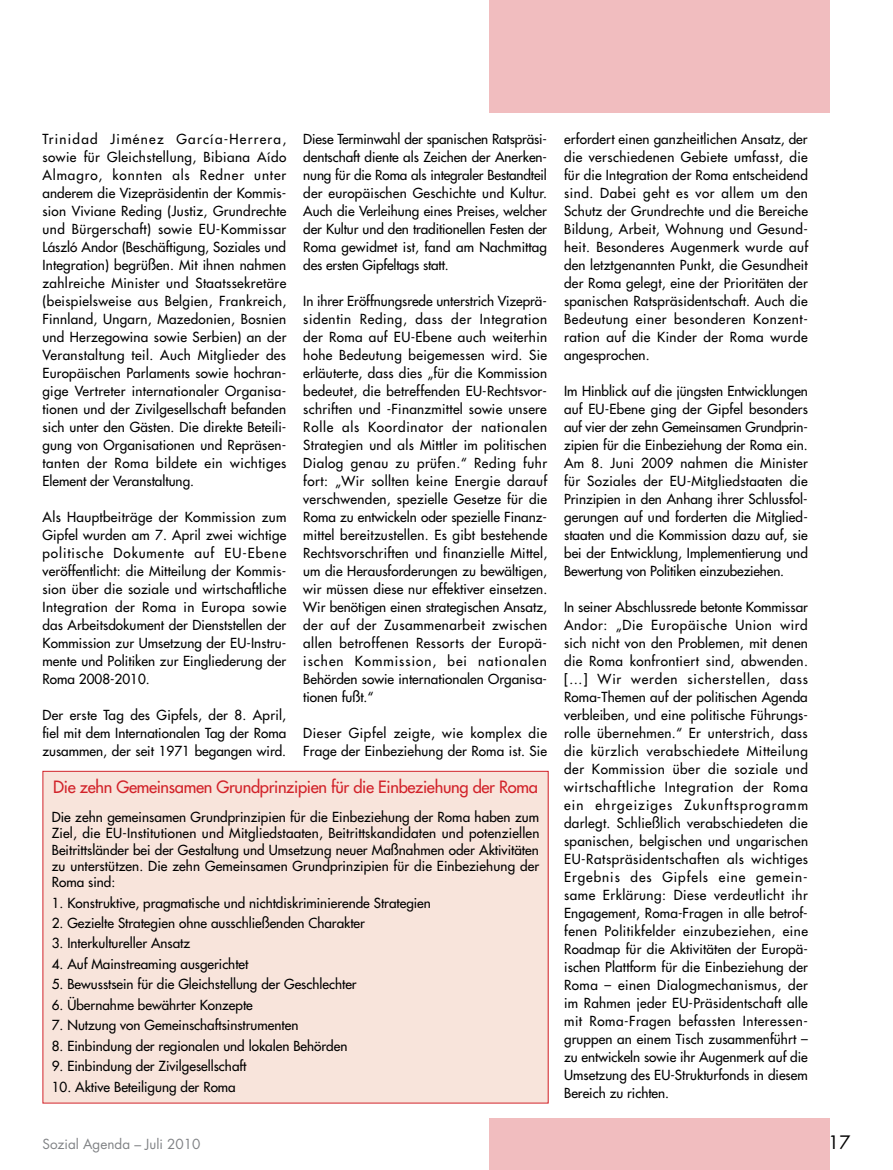
<style>
.page{position:relative;width:893px;height:1170px;background:#fff}
.page>*{position:absolute;margin:0;border:0;box-sizing:border-box;transform-origin:0 0}
.t1{font:18px "Futura";color:#000}
.t2{font:16.5px "Futura";letter-spacing:-.02em;color:#d2232a}
.t3{font:13.5px/18px "Futura";color:#000;text-align:justify}
.t4{font:13.5px "Futura";color:#808285}
</style>
<div class="page">
<div style="left:489px;top:0;width:340px;height:1169px;background:#f1bdbf"></div>
<div style="left:0;top:113px;width:893px;height:1004px;background:#fff"></div>
<div style="left:43px;top:771px;width:505px;height:331px;background:#f8e4db"></div>
<p class="t3" style="left:43px;top:130px;width:245px">Trinidad Jiménez García-Herrera, sowie für Gleichstellung, Bibiana Aído Almagro, konnten als Redner unter anderem die Vizepräsidentin der Kommis&shy;sion Viviane Reding (Justiz, Grundrechte und Bürgerschaft) sowie EU-Kommissar László Andor (Beschäftigung, Soziales und Integration) begrüßen. Mit ihnen nahmen zahlreiche Minister und Staatssekretäre (beispielsweise aus Belgien, Frankreich, Finnland, Ungarn, Mazedonien, Bosnien und Herzegowina sowie Serbien) an der Veranstaltung teil. Auch Mitglieder des Europäischen Parlaments sowie hochran&shy;gige Vertreter internationaler Organisa&shy;tionen und der Zivilgesellschaft befanden sich unter den Gästen. Die direkte Beteili&shy;gung von Organisationen und Repräsen&shy;tanten der Roma bildete ein wichtiges Element der Veranstaltung.</p>
<p class="t3" style="left:43px;top:508px;width:245px">Als Hauptbeiträge der Kommission zum Gipfel wurden am 7. April zwei wichtige politische Dokumente auf EU-Ebene veröffentlicht: die Mitteilung der Kommis&shy;sion über die soziale und wirtschaftliche Integration der Roma in Europa sowie das Arbeitsdokument der Dienststellen der Kommission zur Umsetzung der EU-Instru&shy;mente und Politiken zur Eingliederung der Roma 2008-2010.</p>
<p class="t3" style="left:43px;top:706px;width:245px">Der erste Tag des Gipfels, der 8. April, fiel mit dem Internationalen Tag der Roma zusammen, der seit 1971 begangen wird.</p>
<p class="t3" style="left:303px;top:130px;width:245px">Diese Terminwahl der spanischen Ratspräsi&shy;dentschaft diente als Zeichen der Anerken&shy;nung für die Roma als integraler Bestandteil der europäischen Geschichte und Kultur.<br>Auch die Verleihung eines Preises, welcher der Kultur und den traditionellen Festen der Roma gewidmet ist, fand am Nachmittag des ersten Gipfeltags statt.</p>
<p class="t3" style="left:303px;top:292px;width:245px">In ihrer Eröffnungsrede unterstrich Vizeprä&shy;sidentin Reding, dass der Integration der Roma auf EU-Ebene auch weiterhin hohe Bedeutung beigemessen wird. Sie erläuterte, dass dies „für die Kommission bedeutet, die betreffenden EU-Rechtsvor&shy;schriften und -Finanzmittel sowie unsere Rolle als Koordinator der nationalen Strategien und als Mittler im politischen Dialog genau zu prüfen.“ Reding fuhr fort: „Wir sollten keine Energie darauf verschwenden, spezielle Gesetze für die Roma zu entwickeln oder spezielle Finanz&shy;mittel bereitzustellen. Es gibt bestehende Rechtsvorschriften und finanzielle Mittel, um die Herausforderungen zu bewältigen, wir müssen diese nur effektiver einsetzen.<br>Wir benötigen einen strategischen Ansatz, der auf der Zusammenarbeit zwischen allen betroffenen Ressorts der Europä&shy;ischen Kommission, bei nationalen Behörden sowie internationalen Organisa&shy;tionen fußt.“</p>
<p class="t3" style="left:303px;top:724px;width:245px">Dieser Gipfel zeigte, wie komplex die<br>Frage der Einbeziehung der Roma ist. Sie</p>
<p class="t2" style="left:53px;top:776px;width:486px">Die zehn Gemeinsamen Grundprinzipien für die Einbeziehung der Roma</p>
<p class="t3" style="left:52px;top:809px;width:489px;line-height:16.2px">Die zehn gemeinsamen Grundprinzipien für die Einbeziehung der Roma haben zum Ziel, die EU-Institutionen und Mitgliedstaaten, Beitrittskandidaten und potenziellen Beitrittsländer bei der Gestaltung und Umsetzung neuer Maßnahmen oder Aktivitäten zu unterstützen. Die zehn Gemeinsamen Grundprinzipien für die Einbeziehung der Roma sind:</p>
<p class="t3" style="left:52px;top:893px;width:381px">1. Konstruktive, pragmatische und nichtdiskriminierende Strategien</p>
<p class="t3" style="left:52px;top:913px;width:315px">2. Gezielte Strategien ohne ausschließenden Charakter</p>
<p class="t3" style="left:52px;top:934px;width:140px">3. Interkultureller Ansatz</p>
<p class="t3" style="left:52px;top:954px;width:198px">4. Auf Mainstreaming ausgerichtet</p>
<p class="t3" style="left:52px;top:975px;width:306px">5. Bewusstsein für die Gleichstellung der Geschlechter</p>
<p class="t3" style="left:52px;top:995px;width:203px">6. Übernahme bewährter Konzepte</p>
<p class="t3" style="left:52px;top:1016px;width:248px">7. Nutzung von Gemeinschaftsinstrumenten</p>
<p class="t3" style="left:52px;top:1036px;width:297px">8. Einbindung der regionalen und lokalen Behörden</p>
<p class="t3" style="left:52px;top:1057px;width:196px">9. Einbindung der Zivilgesellschaft</p>
<p class="t3" style="left:52px;top:1077px;width:186px">10. Aktive Beteiligung der Roma</p>
<p class="t3" style="left:564px;top:130px;width:245px">erfordert einen ganzheitlichen Ansatz, der die verschiedenen Gebiete umfasst, die für die Integration der Roma entscheidend sind. Dabei geht es vor allem um den Schutz der Grundrechte und die Bereiche Bildung, Arbeit, Wohnung und Gesund&shy;heit. Besonderes Augenmerk wurde auf den letztgenannten Punkt, die Gesundheit der Roma gelegt, eine der Prioritäten der spanischen Ratspräsidentschaft. Auch die Bedeutung einer besonderen Konzent&shy;ration auf die Kinder der Roma wurde angesprochen.</p>
<p class="t3" style="left:564px;top:382px;width:245px">Im Hinblick auf die jüngsten Entwicklungen auf EU-Ebene ging der Gipfel besonders auf vier der zehn Gemeinsamen Grundprin&shy;zipien für die Einbeziehung der Roma ein.<br>Am 8. Juni 2009 nahmen die Minister für Soziales der EU-Mitgliedstaaten die Prinzipien in den Anhang ihrer Schlussfol&shy;gerungen auf und forderten die Mitglied&shy;staaten und die Kommission dazu auf, sie bei der Entwicklung, Implementierung und Bewertung von Politiken einzubeziehen.</p>
<p class="t3" style="left:564px;top:598px;width:245px">In seiner Abschlussrede betonte Kommissar Andor: „Die Europäische Union wird sich nicht von den Problemen, mit denen die Roma konfrontiert sind, abwenden. […] Wir werden sicherstellen, dass Roma-Themen auf der politischen Agenda verbleiben, und eine politische Führungs&shy;rolle übernehmen.“ Er unterstrich, dass die kürzlich verabschiedete Mitteilung der Kommission über die soziale und wirtschaftliche Integration der Roma ein ehrgeiziges Zukunftsprogramm darlegt. Schließlich verabschiedeten die spanischen, belgischen und ungarischen EU-Ratspräsidentschaften als wichtiges Ergebnis des Gipfels eine gemein&shy;same Erklärung: Diese verdeutlicht ihr Engagement, Roma-Fragen in alle betrof&shy;fenen Politikfelder einzubeziehen, eine Roadmap für die Aktivitäten der Europä&shy;ischen Plattform für die Einbeziehung der Roma – einen Dialogmechanismus, der im Rahmen jeder EU-Präsidentschaft alle mit Roma-Fragen befassten Interessen&shy;gruppen an einem Tisch zusammenführt – zu entwickeln sowie ihr Augenmerk auf die Umsetzung des EU-Strukturfonds in diesem Bereich zu richten.</p>
<p class="t4" style="left:43px;top:1134px;width:159px">Sozial Agenda – Juli 2010</p>
<h1 class="t1" style="left:828px;top:1130px;width:24px">17</h1>
</div>
